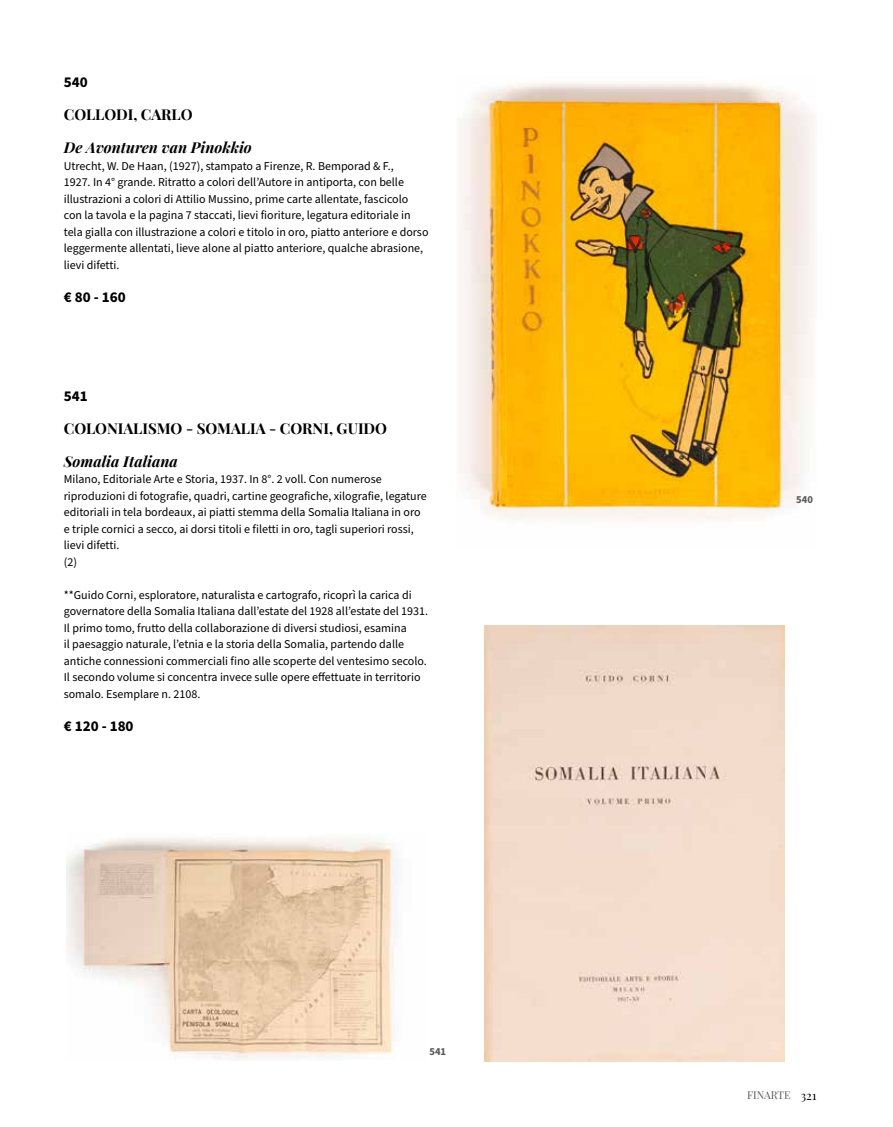
<style>
.page{position:relative;width:893px;height:1127px;background:#fff}
.page>*{position:absolute;margin:0;border:0;box-sizing:border-box;transform-origin:0 0}
.t1{font:700 15px "Playfair Display";color:#000}
.t2{font:italic 700 15px "Playfair Display";color:#000}
.t3{font:700 15px "Source Sans Pro";color:#000}
.t4{font:12px/16.5px "Source Sans Pro";color:#000}
.t5{font:10.65px "Playfair Display";letter-spacing:-.005em;color:#58595b}
.t6{font:700 10.5px "Source Sans Pro";color:#58595b}
.s1{font-size:12px;color:#000}
</style>
<div class="page">
<img style="left:459px;top:83px;width:357px;height:437px">
<img style="left:484px;top:626px;width:300px;height:435px">
<img style="left:67px;top:838px;width:329px;height:221px">
<p class="t3" style="left:64px;top:72px;width:25px">540</p>
<p class="t1" style="left:64px;top:103px;width:130px">COLLODI, CARLO</p>
<p class="t2" style="left:64px;top:135px;width:189px">De Avonturen van Pinokkio</p>
<p class="t4" style="left:64px;top:158px;width:366px">Utrecht, W. De Haan, (1927), stampato a Firenze, R. Bemporad &amp; F.,<br>1927. In 4° grande. Ritratto a colori dell’Autore in antiporta, con belle illustrazioni a colori di Attilio Mussino, prime carte allentate, fascicolo con la tavola e la pagina 7 staccati, lievi fioriture, legatura editoriale in tela gialla con illustrazione a colori e titolo in oro, piatto anteriore e dorso leggermente allentati, lieve alone al piatto anteriore, qualche abrasione, lievi difetti.</p>
<p class="t3" style="left:64px;top:286px;width:63px">€ 80 - 160</p>
<p class="t3" style="left:64px;top:385px;width:25px">541</p>
<p class="t1" style="left:64px;top:416px;width:325px">COLONIALISMO - SOMALIA - CORNI, GUIDO</p>
<p class="t2" style="left:64px;top:449px;width:116px">Somalia Italiana</p>
<p class="t4" style="left:64px;top:471px;width:365px">Milano, Editoriale Arte e Storia, 1937. In 8°. 2 voll. Con numerose riproduzioni di fotografie, quadri, cartine geografiche, xilografie, legature editoriali in tela bordeaux, ai piatti stemma della Somalia Italiana in oro e triple cornici a secco, ai dorsi titoli e filetti in oro, tagli superiori rossi, lievi difetti.<br>(2)</p>
<p class="t4" style="left:64px;top:587px;width:366px">**Guido Corni, esploratore, naturalista e cartografo, ricoprì la carica di governatore della Somalia Italiana dall’estate del 1928 all’estate del 1931.<br>Il primo tomo, frutto della collaborazione di diversi studiosi, esamina<br>il paesaggio naturale, l’etnia e la storia della Somalia, partendo dalle antiche connessioni commerciali fino alle scoperte del ventesimo secolo.<br>Il secondo volume si concentra invece sulle opere effettuate in territorio somalo. Esemplare n. 2108.</p>
<p class="t3" style="left:64px;top:715px;width:71px">€ 120 - 180</p>
<p class="t6" style="left:429px;top:1044px;width:18px">541</p>
<p class="t6" style="left:796px;top:492px;width:18px">540</p>
<p class="t5" style="left:747px;top:1087px;width:71px">FINARTE <span class="s1">321</span></p>
</div>
